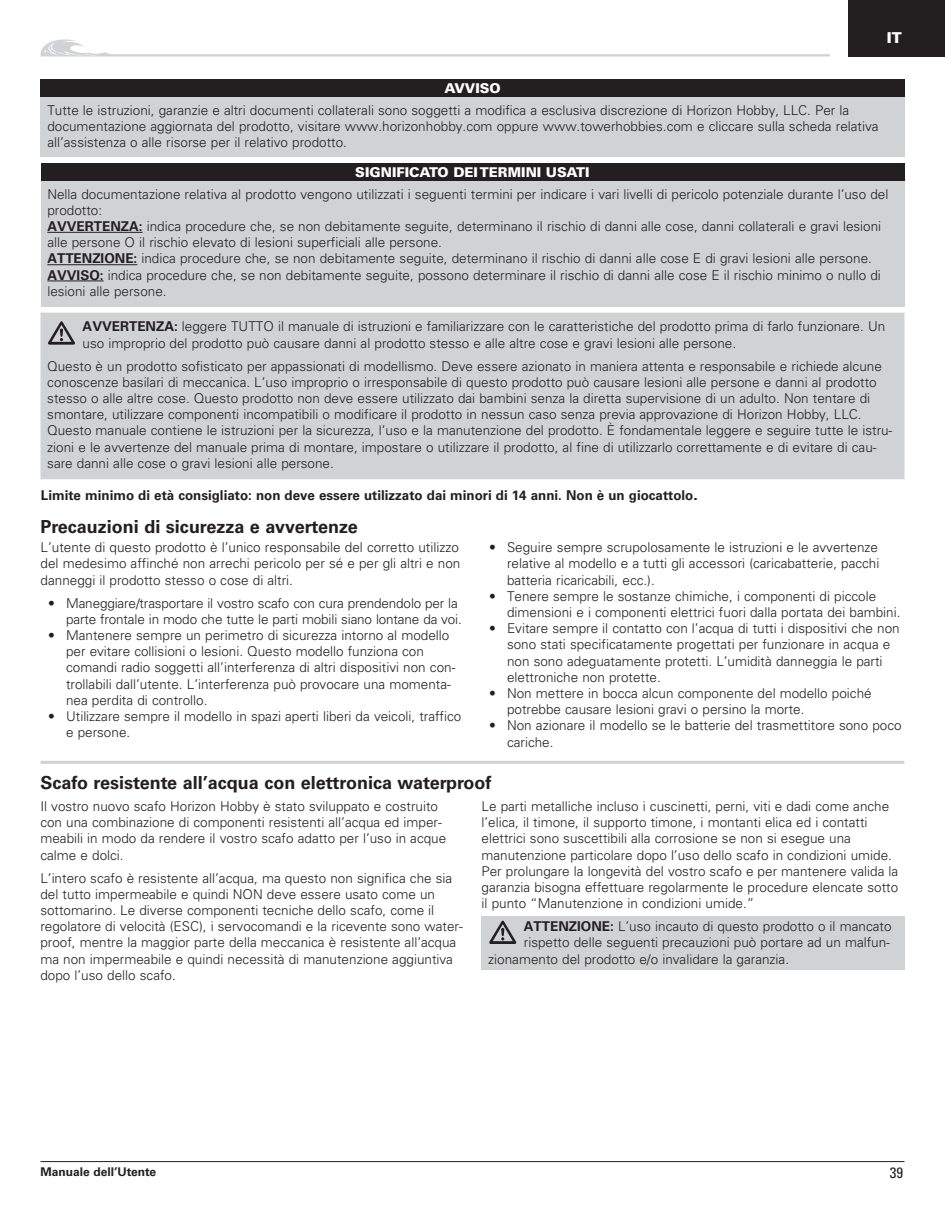
<style>
.page{position:relative;width:945px;height:1215px;background:#fff}
.page>*{position:absolute;margin:0;border:0;box-sizing:border-box;transform-origin:0 0}
.Header_block{font:700 18px "Univers LT Std";color:#231f20}
.t1{font:condensed 15px "Univers LT Std";color:#231f20}
.t2{font:900 15px "Univers LT Std";color:#fff}
.Body_Text__Body{font:300 13.5px/16.2px "Univers LT Std";color:#231f20}
.Body_Text_NI{font:700 13.5px "Univers LT Std";color:#231f20}
.Table_Header{font:900 13.5px "Univers LT Std";color:#fff}
.t3{font:700 12px "Univers LT Std";color:#231f20}
.s1{font-weight:700}
.s2{font-weight:900}
</style>
<div class="page">
<div style="left:482px;top:916px;width:423px;height:54px;background:#d1d2d4"></div>
<hr style="left:40px;top:761px;width:864px;height:3px;background:#d1d2d4">
<div style="left:41px;top:80px;width:864px;height:77px;background:#d1d2d4"></div>
<div style="left:41px;top:163px;width:863px;height:144px;background:#d1d2d4"></div>
<div style="left:40px;top:313px;width:864px;height:166px;background:#d1d2d4"></div>
<div style="left:41px;top:79px;width:864px;height:18px;background:#231f20"></div>
<hr style="left:47px;top:232px;width:96px;height:1px;background:#231f20">
<hr style="left:47px;top:264px;width:90px;height:1px;background:#231f20">
<hr style="left:47px;top:281px;width:57px;height:1px;background:#231f20">
<div style="left:41px;top:163px;width:863px;height:18px;background:#231f20"></div>
<svg style="left:48px;top:321px;width:27px;height:24px"></svg>
<svg style="left:489px;top:921px;width:27px;height:23px"></svg>
<hr style="left:40px;top:1161px;width:864px;height:1px;background:#231f20">
<svg style="left:40px;top:39px;width:790px;height:18px"></svg>
<div style="left:848px;top:0;width:97px;height:56px;background:#231f20"></div>
<p class="t2" style="left:887px;top:28px;width:17px">IT</p>
<p class="Table_Header" style="left:444px;top:80px;width:58px">AVVISO</p>
<p class="Body_Text__Body" style="left:47px;top:102px;width:833px">Tutte le istruzioni, garanzie e altri documenti collaterali sono soggetti a modifica a esclusiva discrezione di Horizon Hobby, LLC. Per la documentazione aggiornata del prodotto, visitare www.horizonhobby.com oppure www.towerhobbies.com e cliccare sulla scheda relativa all’assistenza o alle risorse per il relativo prodotto.</p>
<p class="Body_Text__Body" style="left:47px;top:186px;width:842px">Nella documentazione relativa al prodotto vengono utilizzati i seguenti termini per indicare i vari livelli di pericolo potenziale durante l’uso del prodotto:</p>
<p class="Body_Text__Body" style="left:47px;top:218px;width:835px"><span class="s1">AVVERTENZA:</span> indica procedure che, se non debitamente seguite, determinano il rischio di danni alle cose, danni collaterali e gravi lesioni alle persone O il rischio elevato di lesioni superficiali alle persone.</p>
<p class="Body_Text__Body" style="left:47px;top:251px;width:826px"><span class="s1">ATTENZIONE:</span> indica procedure che, se non debitamente seguite, determinano il rischio di danni alle cose E di gravi lesioni alle persone.</p>
<p class="Body_Text__Body" style="left:47px;top:267px;width:835px"><span class="s1">AVVISO:</span> indica procedure che, se non debitamente seguite, possono determinare il rischio di danni alle cose E il rischio minimo o nullo di lesioni alle persone.</p>
<p class="Table_Header" style="left:355px;top:163px;width:236px">SIGNIFICATO DEI TERMINI USATI</p>
<p class="Body_Text__Body" style="left:83px;top:319px;width:804px"><span class="s1">AVVERTENZA:</span> leggere TUTTO il manuale di istruzioni e familiarizzare con le caratteristiche del prodotto prima di farlo funzionare. Un uso improprio del prodotto può causare danni al prodotto stesso e alle altre cose e gravi lesioni alle persone.</p>
<p class="Body_Text__Body" style="left:47px;top:358px;width:847px">Questo è un prodotto sofisticato per appassionati di modellismo. Deve essere azionato in maniera attenta e responsabile e richiede alcune conoscenze basilari di meccanica. L’uso improprio o irresponsabile di questo prodotto può causare lesioni alle persone e danni al prodotto stesso o alle altre cose. Questo prodotto non deve essere utilizzato dai bambini senza la diretta supervisione di un adulto. Non tentare di smontare, utilizzare componenti incompatibili o modificare il prodotto in nessun caso senza previa approvazione di Horizon Hobby, LLC.<br>Questo manuale contiene le istruzioni per la sicurezza, l’uso e la manutenzione del prodotto. È fondamentale leggere e seguire tutte le istru&shy;zioni e le avvertenze del manuale prima di montare, impostare o utilizzare il prodotto, al fine di utilizzarlo correttamente e di evitare di cau&shy;sare danni alle cose o gravi lesioni alle persone.</p>
<p class="Body_Text_NI" style="left:41px;top:487px;width:658px">Limite minimo di età consigliato: non deve essere utilizzato dai minori di 14 anni. Non è un giocattolo<span class="s2">.</span></p>
<p class="Header_block" style="left:40px;top:517px;width:319px">Precauzioni di sicurezza e avvertenze</p>
<p class="Body_Text__Body" style="left:41px;top:539px;width:421px;text-align:justify">L’utente di questo prodotto è l’unico responsabile del corretto utilizzo del medesimo affinché non arrechi pericolo per sé e per gli altri e non danneggi il prodotto stesso o cose di altri.</p>
<p class="Body_Text__Body" style="left:48px;top:595px;width:415px;text-align:right">• Maneggiare/trasportare il vostro scafo con cura prendendolo per la parte frontale in modo che tutte le parti mobili siano lontane da voi.</p>
<p class="Body_Text__Body" style="left:66px;top:627px;width:391px;text-indent:-18px">• Mantenere sempre un perimetro di sicurezza intorno al modello per evitare collisioni o lesioni. Questo modello funziona con comandi radio soggetti all’interferenza di altri dispositivi non con&shy;trollabili dall’utente. L’interferenza può provocare una momenta&shy;nea perdita di controllo.</p>
<p class="Body_Text__Body" style="left:66px;top:708px;width:397px;text-indent:-18px">• Utilizzare sempre il modello in spazi aperti liberi da veicoli, traffico e persone.</p>
<p class="Body_Text__Body" style="left:507px;top:539px;width:374px;text-align:justify;text-indent:-18px">• Seguire sempre scrupolosamente le istruzioni e le avvertenze relative al modello e a tutti gli accessori (caricabatterie, pacchi batteria ricaricabili, ecc.).</p>
<p class="Body_Text__Body" style="left:507px;top:588px;width:395px;text-indent:-18px">• Tenere sempre le sostanze chimiche, i componenti di piccole dimensioni e i componenti elettrici fuori dalla portata dei bambini.</p>
<p class="Body_Text__Body" style="left:507px;top:620px;width:394px;text-indent:-18px">• Evitare sempre il contatto con l’acqua di tutti i dispositivi che non sono stati specificatamente progettati per funzionare in acqua e non sono adeguatamente protetti. L’umidità danneggia le parti elettroniche non protette.</p>
<p class="Body_Text__Body" style="left:507px;top:685px;width:366px;text-indent:-18px">• Non mettere in bocca alcun componente del modello poiché potrebbe causare lesioni gravi o persino la morte.</p>
<p class="Body_Text__Body" style="left:507px;top:718px;width:396px;text-indent:-18px">• Non azionare il modello se le batterie del trasmettitore sono poco cariche.</p>
<p class="Header_block" style="left:40px;top:772px;width:453px">Scafo resistente all’acqua con elettronica waterproof</p>
<p class="Body_Text__Body" style="left:40px;top:798px;width:407px">Il vostro nuovo scafo Horizon Hobby è stato sviluppato e costruito con una combinazione di componenti resistenti all’acqua ed imper&shy;meabili in modo da rendere il vostro scafo adatto per l’uso in acque calme e dolci.</p>
<p class="Body_Text__Body" style="left:40px;top:870px;width:424px">L’intero scafo è resistente all’acqua, ma questo non significa che sia del tutto impermeabile e quindi NON deve essere usato come un sottomarino. Le diverse componenti tecniche dello scafo, come il regolatore di velocità (ESC), i servocomandi e la ricevente sono water&shy;proof, mentre la maggior parte della meccanica è resistente all’acqua ma non impermeabile e quindi necessità di manutenzione aggiuntiva dopo l’uso dello scafo.</p>
<p class="Body_Text__Body" style="left:482px;top:798px;width:418px">Le parti metalliche incluso i cuscinetti, perni, viti e dadi come anche l’elica, il timone, il supporto timone, i montanti elica ed i contatti elettrici sono suscettibili alla corrosione se non si esegue una manutenzione particolare dopo l’uso dello scafo in condizioni umide.<br>Per prolungare la longevità del vostro scafo e per mantenere valida la garanzia bisogna effettuare regolarmente le procedure elencate sotto il punto “Manutenzione in condizioni umide.”</p>
<p class="Body_Text__Body" style="left:524px;top:918px;width:369px"><span class="s1">ATTENZIONE:</span> L’uso incauto di questo prodotto o il mancato</p>
<p class="Body_Text__Body" style="left:524px;top:934px;width:368px">rispetto delle seguenti precauzioni può portare ad un malfun-</p>
<p class="Body_Text__Body" style="left:488px;top:951px;width:302px">zionamento del prodotto e/o invalidare la garanzia.</p>
<p class="t3" style="left:40px;top:1165px;width:117px">Manuale dell’Utente</p>
<p class="t1" style="left:890px;top:1163px;width:15px">39</p>
</div>
